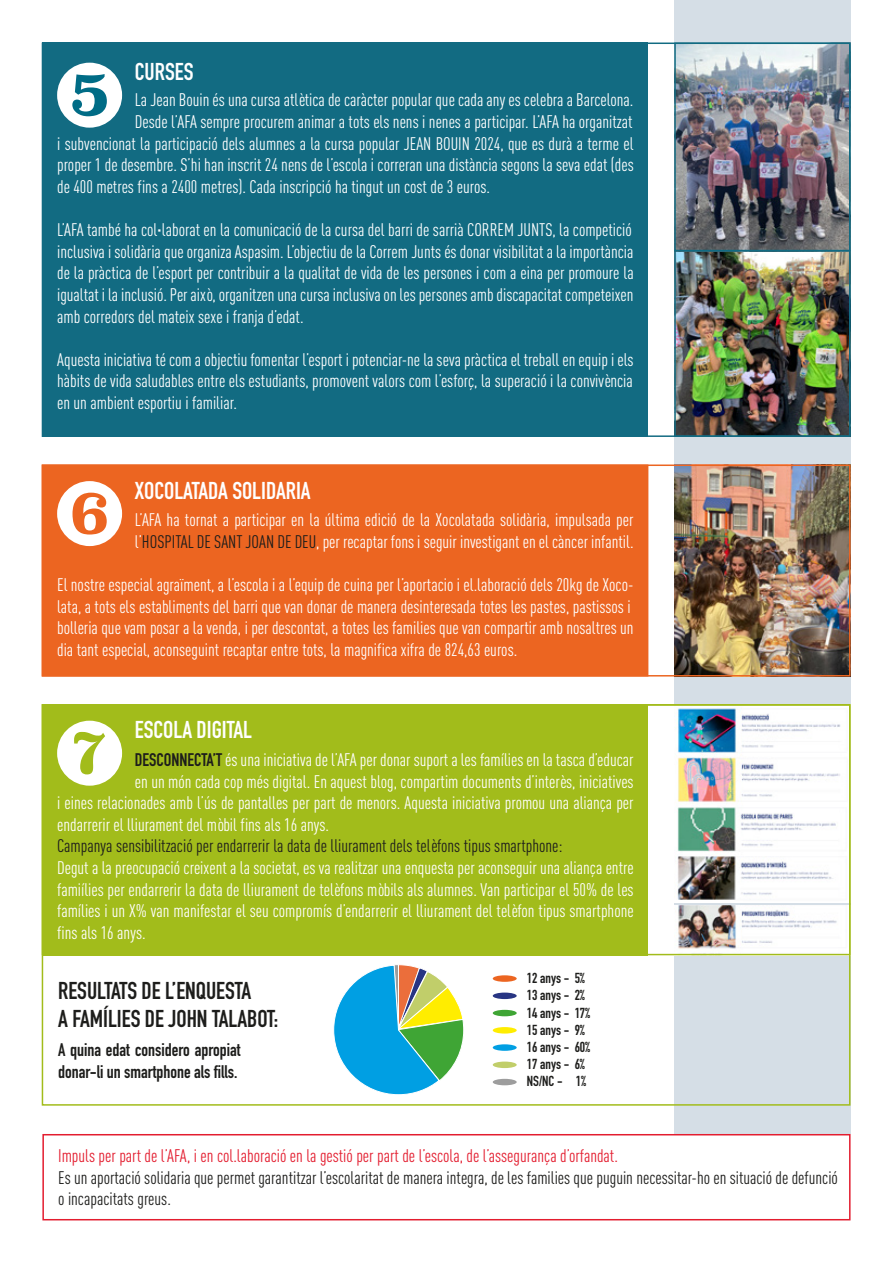
<style>
.page{position:relative;width:893px;height:1263px;background:#fff}
.page>*{position:absolute;margin:0;border:0;box-sizing:border-box;transform-origin:0 0}
.t1{font:700 24px/28.8px "DIN Condensed";color:#1d1d1b}
.t2{font:700 24px "DIN Condensed";color:#fff}
.t3{font:18px/21.6px "DIN Cond";color:#fff;text-align:justify}
.t4{font:18px/21.6px "DIN Cond";color:#1d1d1b}
.t5{font:18px "DIN Cond";color:#e31d2f}
.t6{font:700 18px/21.6px "DIN Condensed";color:#1d1d1b}
.t7{font:700 14.25px/17.2px "DIN Condensed";color:#1d1d1b}
.s1{color:#1d1d1b}
.s2{font-family:"DIN Condensed";font-weight:700;color:#1d1d1b}
</style>
<div class="page">
<div style="left:42px;top:705px;width:606px;height:250px;background:#a2bc1b"></div>
<div style="left:57px;top:721px;width:65px;height:65px;background:#fff;border-radius:50%"></div>
<div style="left:674px;top:0;width:176px;height:1134px;background:#d5dee6"></div>
<div style="left:42px;top:43px;width:606px;height:394px;background:#126b82"></div>
<div style="left:57px;top:63px;width:65px;height:65px;background:#fff;border-radius:50%"></div>
<img style="left:677px;top:253px;width:170px;height:181px">
<svg style="left:74px;top:732px;width:31px;height:42px"></svg>
<svg style="left:72px;top:74px;width:35px;height:42px"></svg>
<div style="left:42px;top:464px;width:606px;height:212px;background:#ec6521"></div>
<div style="left:57px;top:481px;width:65px;height:65px;background:#fff;border-radius:50%"></div>
<svg style="left:73px;top:493px;width:34px;height:41px"></svg>
<img style="left:674px;top:467px;width:173px;height:206px">
<img style="left:674px;top:707px;width:173px;height:97px">
<img style="left:674px;top:806px;width:173px;height:96px">
<img style="left:674px;top:906px;width:173px;height:46px">
<div style="left:42px;top:1134px;width:808px;height:86px;border:2px solid #e31d2f"></div>
<img style="left:677px;top:46px;width:170px;height:202px">
<div style="left:674px;top:43px;width:176px;height:208px;border:2px solid #126b82"></div>
<div style="left:674px;top:250px;width:176px;height:187px;border:2px solid #126b82"></div>
<svg style="left:333px;top:964px;width:131px;height:131px"></svg>
<div style="left:493px;top:975px;width:24px;height:7px;background:#ec6521;border-radius:50%"></div>
<div style="left:493px;top:1079px;width:24px;height:6px;background:#9d9d9d;border-radius:50%"></div>
<div style="left:493px;top:1010px;width:24px;height:6px;background:#3fa535;border-radius:50%"></div>
<div style="left:493px;top:1044px;width:24px;height:7px;background:#009fe3;border-radius:50%"></div>
<div style="left:493px;top:992px;width:24px;height:7px;background:#283583;border-radius:50%"></div>
<div style="left:493px;top:1027px;width:24px;height:6px;background:#ffed00;border-radius:50%"></div>
<div style="left:493px;top:1061px;width:24px;height:7px;background:#c1ce6a;border-radius:50%"></div>
<div style="left:42px;top:464px;width:808px;height:212px;border:2px solid #ec6521"></div>
<div style="left:42px;top:704px;width:808px;height:402px;border:2px solid #a2bc1b"></div>
<h1 class="t2" style="left:135px;top:55px;width:60px">CURSES</h1>
<p class="t3" style="left:135px;top:89px;width:500px">La Jean Bouin és una cursa atlètica de caràcter popular que cada any es celebra a Barcelona.</p>
<p class="t3" style="left:135px;top:111px;width:499px">Desde l’AFA sempre procurem animar a tots els nens i nenes a participar. L’AFA ha organitzat</p>
<p class="t3" style="left:57px;top:132px;width:578px">i subvencionat la participació dels alumnes a la cursa popular JEAN BOUIN 2024, que es durà a terme el</p>
<p class="t3" style="left:57px;top:154px;width:578px">proper 1 de desembre. S’hi han inscrit 24 nens de l’escola i correran una distància segons la seva edat (des</p>
<p class="t3" style="left:57px;top:176px;width:434px">de 400 metres fins a 2400 metres). Cada inscripció ha tingut un cost de 3 euros.</p>
<p class="t3" style="left:57px;top:219px;width:578px">L’AFA també ha col·laborat en la comunicació de la cursa del barri de sarrià CORREM JUNTS, la competició inclusiva i solidària que organiza Aspasim. L’objectiu de la Correm Junts és donar visibilitat a la importància de la pràctica de l’esport per contribuir a la qualitat de vida de les persones i com a eina per promoure la igualtat i la inclusió. Per això, organitzen una cursa inclusiva on les persones amb discapacitat competeixen amb corredors del mateix sexe i franja d’edat.</p>
<p class="t3" style="left:57px;top:348px;width:578px">Aquesta iniciativa té com a objectiu fomentar l’esport i potenciar-ne la seva pràctica el treball en equip i els hàbits de vida saludables entre els estudiants, promovent valors com l’esforç, la superació i la convivència en un ambient esportiu i familiar.</p>
<h1 class="t2" style="left:135px;top:474px;width:177px">XOCOLATADA SOLIDARIA</h1>
<p class="t3" style="left:135px;top:509px;width:500px">L’AFA ha tornat a participar en la última edició de la Xocolatada solidària, impulsada per l’<span class="s1">HOSPITAL DE SANT JOAN DE DEU</span>, per recaptar fons i seguir investigant en el càncer infantil.</p>
<p class="t3" style="left:57px;top:574px;width:578px;text-align:left">El nostre especial agraïment, a l’escola i a l’equip de cuina per l’aportacio i el.laboració dels 20kg de Xoco&shy;lata, a tots els establiments del barri que van donar de manera desinteresada totes les pastes, pastissos i bolleria que vam posar a la venda, i per descontat, a totes les families que van compartir amb nosaltres un dia tant especial, aconseguint recaptar entre tots, la magnifica xifra de 824,63 euros.</p>
<h1 class="t2" style="left:135px;top:713px;width:119px">ESCOLA DIGITAL</h1>
<p class="t3" style="left:135px;top:749px;width:500px"><span class="s2">DESCONNECTA’T</span> és una iniciativa de l’AFA per donar suport a les famílies en la tasca d’educar</p>
<p class="t3" style="left:135px;top:770px;width:500px">en un món cada cop més digital. En aquest blog, compartim documents d’interès, iniciatives</p>
<p class="t3" style="left:57px;top:792px;width:578px">i eines relacionades amb l’ús de pantalles per part de menors. Aquesta iniciativa promou una aliança per</p>
<p class="t3" style="left:57px;top:813px;width:274px">endarrerir el lliurament del mòbil fins als 16 anys.</p>
<p class="t4" style="left:57px;top:835px;width:507px">Campanya sensibilització per endarrerir la data de lliurament dels telèfons tipus smartphone:</p>
<p class="t3" style="left:57px;top:857px;width:578px">Degut a la preocupació creixent a la societat, es va realitzar una enquesta per aconseguir una aliança entre famiílies per endarrerir la data de lliurament de telèfons mòbils als alumnes. Van participar el 50% de les famílies i un X% van manifestar el seu compromís d’endarrerir el lliurament del telèfon tipus smartphone fins als 16 anys.</p>
<p class="t7" style="left:527px;top:969px;width:65px">12 anys - 5%<br>13 anys - 2%<br>14 anys - 17%<br>15 anys - 9%<br>16 anys - 60%<br>17 anys - 6%<br>NS/NC - 1%</p>
<h1 class="t1" style="left:58px;top:975px;width:222px">RESULTATS DE L’ENQUESTA<br>A FAMÍLIES DE JOHN TALABOT:</h1>
<p class="t6" style="left:58px;top:1039px;width:184px">A quina edat considero apropiat donar-li un smartphone als fills.</p>
<p class="t5" style="left:58px;top:1145px;width:561px">Impuls per part de l’AFA, i en col.laboració en la gestió per part de l’escola, de l’assegurança d’orfandat.</p>
<p class="t4" style="left:58px;top:1166px;width:781px">Es un aportació solidaria que permet garantitzar l’escolaritat de manera integra, de les families que puguin necessitar-ho en situació de defunció o incapacitats greus.</p>
</div>
